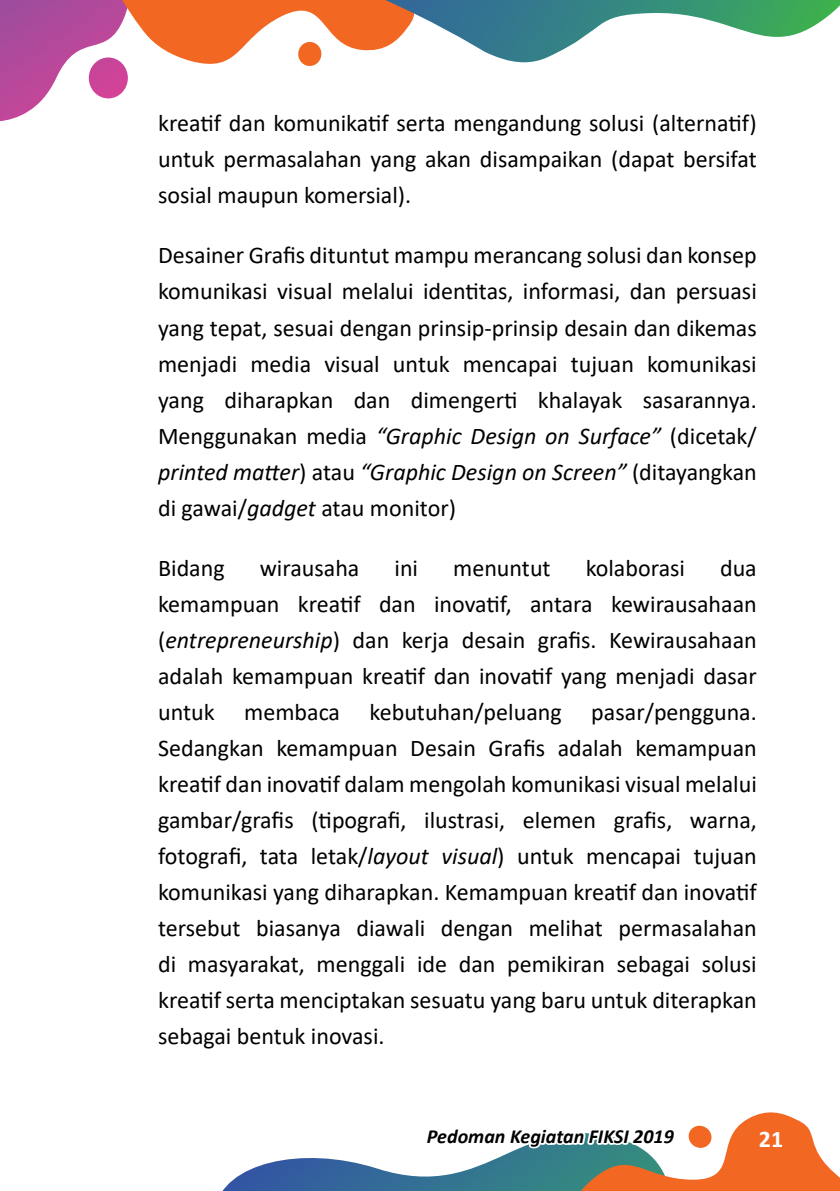
<style>
.page{position:relative;width:840px;height:1191px;background:#fff}
.page>*{position:absolute;margin:0;border:0;box-sizing:border-box;transform-origin:0 0}
.t1{font:24px/36px "Calibri";color:#000;text-align:justify}
.t2{font:700 24px "Calibri";color:#fff}
.t3{font:italic 700 20px "Calibri";color:#000}
.s1{font-style:italic}
</style>
<div class="page">
<svg style="left:0;top:0;width:839px;height:121px"></svg>
<svg style="left:222px;top:1112px;width:617px;height:79px"></svg>
<p class="t1" style="left:158px;top:105px;width:600px">kreatif dan komunikatif serta mengandung solusi (alternatif) untuk permasalahan yang akan disampaikan (dapat bersifat sosial maupun komersial).</p>
<p class="t1" style="left:158px;top:237px;width:600px">Desainer Grafis dituntut mampu merancang solusi dan konsep komunikasi visual melalui identitas, informasi, dan persuasi yang tepat, sesuai dengan prinsip-prinsip desain dan dikemas menjadi media visual untuk mencapai tujuan komunikasi yang diharapkan dan dimengerti khalayak sasarannya.<br>Menggunakan media <span class="s1">“Graphic Design on Surface”</span> (dicetak/ <span class="s1">printed matter</span>) atau <span class="s1">“Graphic Design on Screen”</span> (ditayangkan di gawai/<span class="s1">gadget</span> atau monitor)</p>
<p class="t1" style="left:158px;top:549px;width:68px">Bidang</p>
<p class="t1" style="left:259px;top:549px;width:101px">wirausaha</p>
<p class="t1" style="left:394px;top:549px;width:25px">ini</p>
<p class="t1" style="left:453px;top:549px;width:99px">menuntut</p>
<p class="t1" style="left:585px;top:549px;width:101px">kolaborasi</p>
<p class="t1" style="left:158px;top:549px;width:600px;text-indent:561px">dua kemampuan kreatif dan inovatif, antara kewirausahaan (<span class="s1">entrepreneurship</span>) dan kerja desain grafis. Kewirausahaan adalah kemampuan kreatif dan inovatif yang menjadi dasar untuk membaca kebutuhan/peluang pasar/pengguna.<br>Sedangkan kemampuan Desain Grafis adalah kemampuan kreatif dan inovatif dalam mengolah komunikasi visual melalui gambar/grafis (tipografi, ilustrasi, elemen grafis, warna, fotografi, tata letak/<span class="s1">layout visual</span>) untuk mencapai tujuan komunikasi yang diharapkan. Kemampuan kreatif dan inovatif tersebut biasanya diawali dengan melihat permasalahan di masyarakat, menggali ide dan pemikiran sebagai solusi kreatif serta menciptakan sesuatu yang baru untuk diterapkan sebagai bentuk inovasi.</p>
<p class="t3" style="left:426px;top:1122px;width:248px">Pedoman Kegiatan FIKSI 2019</p>
<p class="t2" style="left:758px;top:1122px;width:26px">21</p>
</div>
